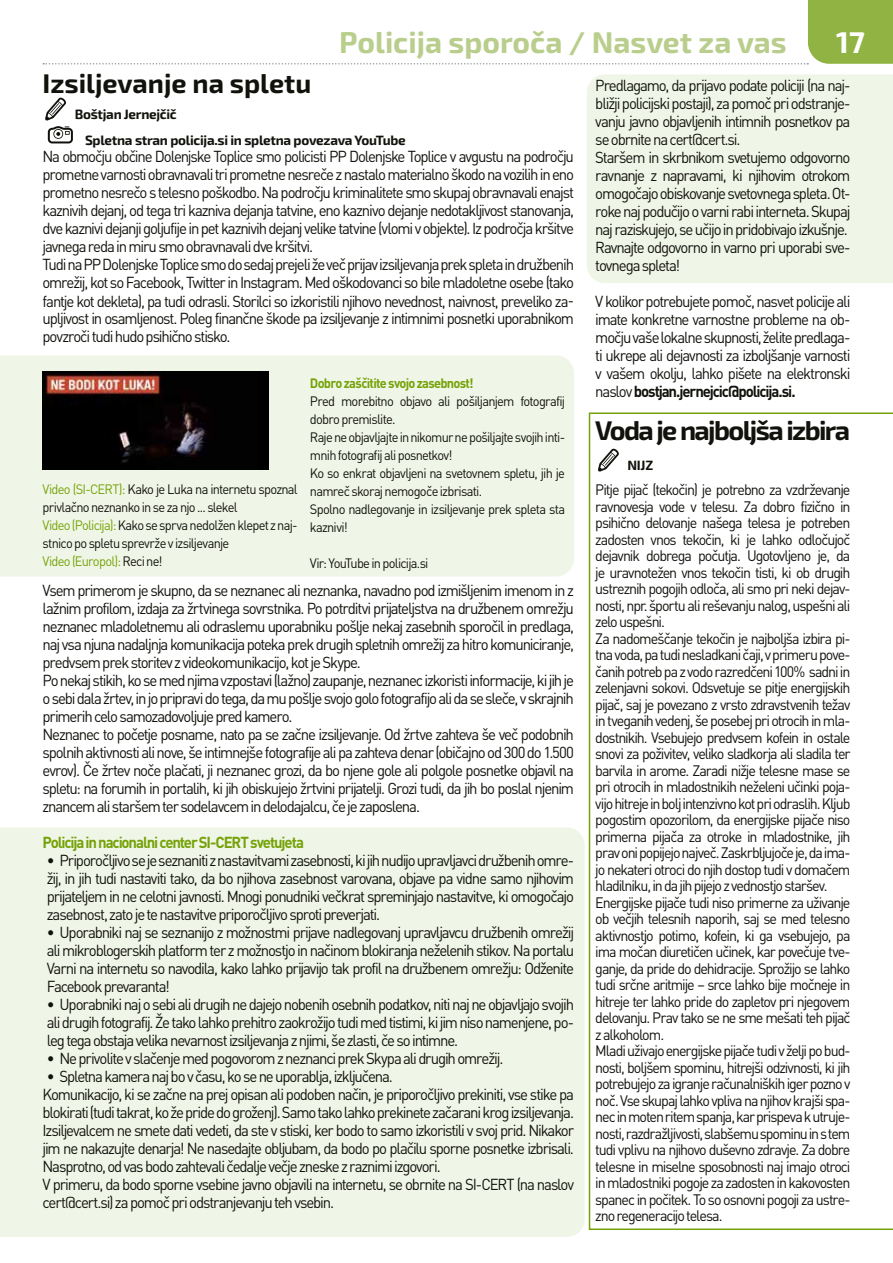
<style>
.page{position:relative;width:893px;height:1263px;background:#fff}
.page>*{position:absolute;margin:0;border:0;box-sizing:border-box;transform-origin:0 0}
.t1{font:700 30px "Exo 2";color:#b9ce8c}
.t2{font:700 30px "Exo 2";color:#fff}
.t3{font:700 27px "Exo 2";letter-spacing:-.06em;color:#12120d}
.t4{font:700 27px "Exo 2";color:#12120d}
.t5{font:15.75px/18px "DIN Pro";letter-spacing:-.075em;color:#12120d;scale:.95 1}
.t6{font:700 15.75px "DIN Pro";letter-spacing:-.075em;color:#75a208;scale:.95 1}
.t7{font:15px/16.5px "DIN Pro";letter-spacing:-.075em;color:#12120d;scale:.95 1}
.t8{font:13.5px/18px "DIN Pro";letter-spacing:-.06em;color:#12120d;scale:.95 1}
.t9{font:700 13.5px "Exo 2";letter-spacing:-.02em;color:#12120d}
.t10{font:700 13.5px "DIN Pro";letter-spacing:-.055em;color:#75a208;scale:.95 1}
.s1{color:#75a208}
.s2{font-weight:700}
</style>
<div class="page">
<svg style="left:43px;top:0;width:850px;height:65px"></svg>
<div style="left:587px;top:74px;width:306px;height:209px;background:#f0f6e7"></div>
<div style="left:0;top:827px;width:585px;height:410px;background:#f0f6e7"></div>
<div style="left:0;top:355px;width:574px;height:221px;background:#f0f6e7"></div>
<svg style="left:45px;top:97px;width:28px;height:46px"></svg>
<img style="left:43px;top:371px;width:225px;height:98px">
<svg style="left:589px;top:412px;width:304px;height:818px"></svg>
<h1 class="t1" style="left:339px;top:25px;width:449px">Policija sporoča / Nasvet za vas</h1>
<h1 class="t2" style="left:836px;top:25px;width:30px">17</h1>
<h2 class="t4" style="left:43px;top:68px;width:270px">Izsiljevanje na spletu</h2>
<p class="t9" style="left:75px;top:106px;width:104px">Boštjan Jernejčič</p>
<p class="t5" style="left:43px;top:146px;width:561px">Na območju občine Dolenjske Toplice smo policisti PP Dolenjske Toplice v avgustu na področju prometne varnosti obravnavali tri prometne nesreče z nastalo materialno škodo na vozilih in eno prometno nesrečo s telesno poškodbo. Na področju kriminalitete smo skupaj obravnavali enajst kaznivih dejanj, od tega tri kazniva dejanja tatvine, eno kaznivo dejanje nedotakljivost stanovanja, dve kaznivi dejanji goljufije in pet kaznivih dejanj velike tatvine (vlomi v objekte). Iz področja kršitve javnega reda in miru smo obravnavali dve kršitvi.<br>Tudi na PP Dolenjske Toplice smo do sedaj prejeli že več prijav izsiljevanja prek spleta in družbenih omrežij, kot so Facebook, Twitter in Instagram. Med oškodovanci so bile mladoletne osebe (tako fantje kot dekleta), pa tudi odrasli. Storilci so izkoristili njihovo nevednost, naivnost, preveliko za&shy;upljivost in osamljenost. Poleg finančne škode pa izsiljevanje z intimnimi posnetki uporabnikom povzroči tudi hudo psihično stisko.</p>
<p class="t9" style="left:85px;top:132px;width:322px">Spletna stran policija.si in spletna povezava YouTube</p>
<p class="t10" style="left:310px;top:372px;width:174px">Dobro zaščitite svojo zasebnost!</p>
<p class="t8" style="left:310px;top:391px;width:270px">Pred morebitno objavo ali pošiljanjem fotografij dobro premislite.<br>Raje ne objavljajte in nikomur ne pošiljajte svojih inti&shy;mnih fotografij ali posnetkov!<br>Ko so enkrat objavljeni na svetovnem spletu, jih je namreč skoraj nemogoče izbrisati.<br>Spolno nadlegovanje in izsiljevanje prek spleta sta kaznivi!</p>
<p class="t8" style="left:310px;top:553px;width:126px">Vir: YouTube in policija.si</p>
<p class="t5" style="left:43px;top:580px;width:561px">Vsem primerom je skupno, da se neznanec ali neznanka, navadno pod izmišljenim imenom in z lažnim profilom, izdaja za žrtvinega sovrstnika. Po potrditvi prijateljstva na družbenem omrežju neznanec mladoletnemu ali odraslemu uporabniku pošlje nekaj zasebnih sporočil in predlaga, naj vsa njuna nadaljnja komunikacija poteka prek drugih spletnih omrežij za hitro komuniciranje, predvsem prek storitev z videokomunikacijo, kot je Skype.<br>Po nekaj stikih, ko se med njima vzpostavi (lažno) zaupanje, neznanec izkoristi informacije, ki jih je o sebi dala žrtev, in jo pripravi do tega, da mu pošlje svojo golo fotografijo ali da se sleče, v skrajnih primerih celo samozadovoljuje pred kamero.<br>Neznanec to početje posname, nato pa se začne izsiljevanje. Od žrtve zahteva še več podobnih spolnih aktivnosti ali nove, še intimnejše fotografije ali pa zahteva denar (običajno od 300 do 1.500 evrov). Če žrtev noče plačati, ji neznanec grozi, da bo njene gole ali polgole posnetke objavil na spletu: na forumih in portalih, ki jih obiskujejo žrtvini prijatelji. Grozi tudi, da jih bo poslal njenim znancem ali staršem ter sodelavcem in delodajalcu, če je zaposlena.</p>
<p class="t6" style="left:43px;top:829px;width:277px">Policija in nacionalni center SI-CERT svetujeta</p>
<p class="t5" style="left:47px;top:850px;width:557px;text-align:justify">• Priporočljivo se je seznaniti z nastavitvami zasebnosti, ki jih nudijo upravljavci družbenih omre&shy;žij, in jih tudi nastaviti tako, da bo njihova zasebnost varovana, objave pa vidne samo njihovim prijateljem in ne celotni javnosti. Mnogi ponudniki večkrat spreminjajo nastavitve, ki omogočajo zasebnost, zato je te nastavitve priporočljivo sproti preverjati.</p>
<p class="t5" style="left:47px;top:922px;width:557px;text-align:justify">• Uporabniki naj se seznanijo z možnostmi prijave nadlegovanj upravljavcu družbenih omrežij ali mikroblogerskih platform ter z možnostjo in načinom blokiranja neželenih stikov. Na portalu Varni na internetu so navodila, kako lahko prijavijo tak profil na družbenem omrežju: Odženite Facebook prevaranta!</p>
<p class="t5" style="left:47px;top:994px;width:557px;text-align:justify">• Uporabniki naj o sebi ali drugih ne dajejo nobenih osebnih podatkov, niti naj ne objavljajo svojih ali drugih fotografij. Že tako lahko prehitro zaokrožijo tudi med tistimi, ki jim niso namenjene, po&shy;leg tega obstaja velika nevarnost izsiljevanja z njimi, še zlasti, če so intimne.</p>
<p class="t5" style="left:47px;top:1048px;width:482px">• Ne privolite v slačenje med pogovorom z neznanci prek Skypa ali drugih omrežij.</p>
<p class="t5" style="left:43px;top:1066px;width:561px">• Spletna kamera naj bo v času, ko se ne uporablja, izključena.<br>Komunikacijo, ki se začne na prej opisan ali podoben način, je priporočljivo prekiniti, vse stike pa blokirati (tudi takrat, ko že pride do groženj). Samo tako lahko prekinete začarani krog izsiljevanja.<br>Izsiljevalcem ne smete dati vedeti, da ste v stiski, ker bodo to samo izkoristili v svoj prid. Nikakor jim ne nakazujte denarja! Ne nasedajte obljubam, da bodo po plačilu sporne posnetke izbrisali.<br>Nasprotno, od vas bodo zahtevali čedalje večje zneske z raznimi izgovori.<br>V primeru, da bodo sporne vsebine javno objavili na internetu, se obrnite na SI-CERT (na naslov cert@cert.si) za pomoč pri odstranjevanju teh vsebin.</p>
<p class="t8" style="left:43px;top:479px;width:270px"><span class="s1">Video (SI-CERT):</span> Kako je Luka na internetu spoznal privlačno neznanko in se za njo ... slekel<br><span class="s1">Video (Policija):</span> Kako se sprva nedolžen klepet z naj&shy;stnico po spletu sprevrže v izsiljevanje<br><span class="s1">Video (Europol):</span> Reci ne!</p>
<p class="t5" style="left:595px;top:74px;width:270px">Predlagamo, da prijavo podate policiji (na naj&shy;bližji policijski postaji), za pomoč pri odstranje&shy;vanju javno objavljenih intimnih posnetkov pa se obrnite na cert@cert.si.<br>Staršem in skrbnikom svetujemo odgovorno ravnanje z napravami, ki njihovim otrokom omogočajo obiskovanje svetovnega spleta. Ot&shy;roke naj podučijo o varni rabi interneta. Skupaj naj raziskujejo, se učijo in pridobivajo izkušnje.<br>Ravnajte odgovorno in varno pri uporabi sve&shy;tovnega spleta!</p>
<p class="t5" style="left:595px;top:290px;width:270px;text-align:justify">V kolikor potrebujete pomoč, nasvet policije ali imate konkretne varnostne probleme na ob&shy;močju vaše lokalne skupnosti, želite predlaga&shy;ti ukrepe ali dejavnosti za izboljšanje varnosti v vašem okolju, lahko pišete na elektronski naslov <span class="s2">bostjan.jernejcic@policija.si.</span></p>
<h2 class="t3" style="left:595px;top:415px;width:256px">Voda je najboljša izbira</h2>
<p class="t9" style="left:627px;top:457px;width:27px">NIJZ</p>
<p class="t7" style="left:595px;top:480px;width:270px">Pitje pijač (tekočin) je potrebno za vzdrževanje ravnovesja vode v telesu. Za dobro fizično in psihično delovanje našega telesa je potreben zadosten vnos tekočin, ki je lahko odločujoč dejavnik dobrega počutja. Ugotovljeno je, da je uravnotežen vnos tekočin tisti, ki ob drugih ustreznih pogojih odloča, ali smo pri neki dejav&shy;nosti, npr. športu ali reševanju nalog, uspešni ali zelo uspešni.<br>Za nadomeščanje tekočin je najboljša izbira pi&shy;tna voda, pa tudi nesladkani čaji, v primeru pove&shy;čanih potreb pa z vodo razredčeni 100% sadni in zelenjavni sokovi. Odsvetuje se pitje energijskih pijač, saj je povezano z vrsto zdravstvenih težav in tveganih vedenj, še posebej pri otrocih in mla&shy;dostnikih. Vsebujejo predvsem kofein in ostale snovi za poživitev, veliko sladkorja ali sladila ter barvila in arome. Zaradi nižje telesne mase se pri otrocih in mladostnikih neželeni učinki poja&shy;vijo hitreje in bolj intenzivno kot pri odraslih. Kljub pogostim opozorilom, da energijske pijače niso primerna pijača za otroke in mladostnike, jih prav oni popijejo največ. Zaskrbljujoče je, da ima&shy;jo nekateri otroci do njih dostop tudi v domačem hladilniku, in da jih pijejo z vednostjo staršev.<br>Energijske pijače tudi niso primerne za uživanje ob večjih telesnih naporih, saj se med telesno aktivnostjo potimo, kofein, ki ga vsebujejo, pa ima močan diuretičen učinek, kar povečuje tve&shy;ganje, da pride do dehidracije. Sprožijo se lahko tudi srčne aritmije – srce lahko bije močneje in hitreje ter lahko pride do zapletov pri njegovem delovanju. Prav tako se ne sme mešati teh pijač z alkoholom.<br>Mladi uživajo energijske pijače tudi v želji po bud&shy;nosti, boljšem spominu, hitrejši odzivnosti, ki jih potrebujejo za igranje računalniških iger pozno v noč. Vse skupaj lahko vpliva na njihov krajši spa&shy;nec in moten ritem spanja, kar prispeva k utruje&shy;nosti, razdražljivosti, slabšemu spominu in s tem tudi vplivu na njihovo duševno zdravje. Za dobre telesne in miselne sposobnosti naj imajo otroci in mladostniki pogoje za zadosten in kakovosten spanec in počitek. To so osnovni pogoji za ustre&shy;zno regeneracijo telesa.</p>
</div>
